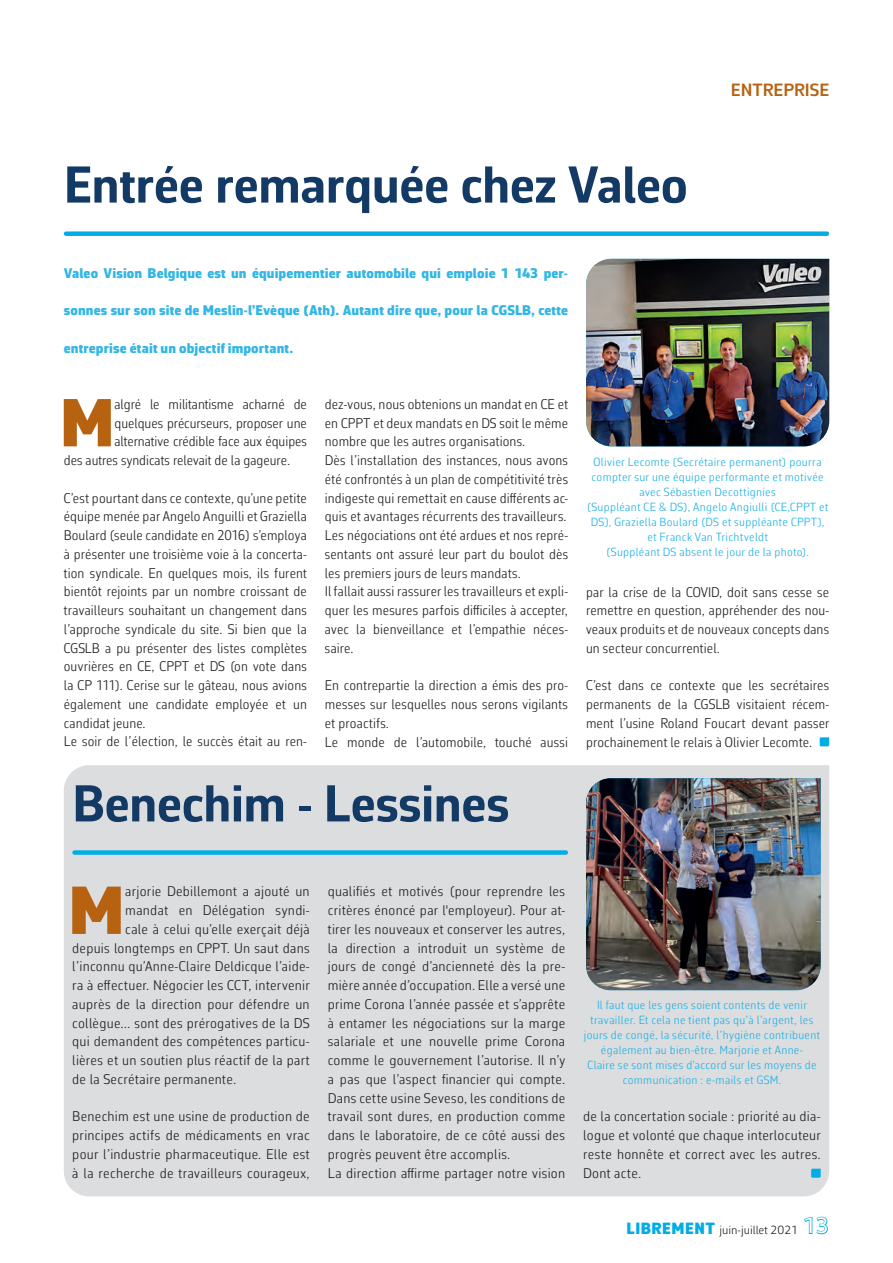
<style>
.page{position:relative;width:893px;height:1263px;background:#fff}
.page>*{position:absolute;margin:0;border:0;box-sizing:border-box;transform-origin:0 0}
.t1{font:900 68.7px "Corbeau Pro";color:#b66211}
.t2{font:700 52.5px "Corbeau Pro";letter-spacing:-.01em;color:#133a64}
.t3{font:600 18px "Corbeau Pro";color:#b66211}
.t4{font:300 14.25px/18.8px "Corbeau Con Pro";letter-spacing:.015em;color:#231f20}
.t5{font:900 14.25px "Corbeau Pro";letter-spacing:.01em;color:#33b6e5}
.t6{font:300 12px/15px "Corbeau Con Pro";letter-spacing:.03em;color:#21b2e4;text-align:center}
.t7{font:300 12px "Corbeau Pro";color:#231f20}
.s1{font-weight:900;font-size:16.5px;color:#00ade5}
.s2{font-weight:400;font-size:22.5px;color:#00ade5}
</style>
<div class="page">
<div style="left:64px;top:765px;width:765px;height:431px;background:#dcdddf"></div>
<svg style="left:820px;top:737px;width:9px;height:9px"></svg>
<svg style="left:811px;top:1169px;width:10px;height:9px"></svg>
<div style="left:66px;top:231px;width:761px;height:5px;background:#00ade5"></div>
<div style="left:75px;top:850px;width:491px;height:5px;background:#00ade5"></div>
<img style="left:586px;top:778px;width:235px;height:212px">
<img style="left:586px;top:259px;width:243px;height:187px">
<h2 class="t2" style="left:64px;top:149px;width:625px">Entrée remarquée chez Valeo</h2>
<p class="t5" style="left:64px;top:263px;width:506px">Valeo Vision Belgique est un équipementier automobile qui emploie 1 143 per-</p>
<p class="t5" style="left:64px;top:301px;width:506px">sonnes sur son site de Meslin-l’Evèque (Ath). Autant dire que, pour la CGSLB, cette</p>
<p class="t5" style="left:64px;top:338px;width:231px">entreprise était un objectif important.</p>
<p class="t3" style="left:731px;top:78px;width:100px">ENTREPRISE</p>
<h1 class="t1" style="left:60px;top:377px;width:56px">M</h1>
<p class="t4" style="left:115px;top:394px;width:194px">algré le militantisme acharné de</p>
<p class="t4" style="left:115px;top:413px;width:194px">quelques précurseurs, proposer une</p>
<p class="t4" style="left:115px;top:432px;width:194px">alternative crédible face aux équipes</p>
<p class="t4" style="left:64px;top:451px;width:228px">des autres syndicats relevait de la gageure.</p>
<p class="t4" style="left:64px;top:488px;width:245px">C’est pourtant dans ce contexte, qu’une petite équipe menée par Angelo Anguilli et Graziella Boulard (seule candidate en 2016) s’employa à présenter une troisième voie à la concerta&shy;tion syndicale. En quelques mois, ils furent bientôt rejoints par un nombre croissant de travailleurs souhaitant un changement dans l’approche syndicale du site. Si bien que la CGSLB a pu présenter des listes complètes ouvrières en CE, CPPT et DS (on vote dans la CP 111). Cerise sur le gâteau, nous avions également une candidate employée et un candidat jeune.<br>Le soir de l’élection, le succès était au ren-</p>
<p class="t4" style="left:325px;top:394px;width:245px">dez-vous, nous obtenions un mandat en CE et en CPPT et deux mandats en DS soit le même nombre que les autres organisations.<br>Dès l’installation des instances, nous avons été confrontés à un plan de compétitivité très indigeste qui remettait en cause différents ac&shy;quis et avantages récurrents des travailleurs.<br>Les négociations ont été ardues et nos repré&shy;sentants ont assuré leur part du boulot dès les premiers jours de leurs mandats.<br>Il fallait aussi rassurer les travailleurs et expli&shy;quer les mesures parfois difficiles à accepter, avec la bienveillance et l’empathie néces&shy;saire.</p>
<p class="t4" style="left:325px;top:676px;width:245px">En contrepartie la direction a émis des pro&shy;messes sur lesquelles nous serons vigilants et proactifs.<br>Le monde de l’automobile, touché aussi</p>
<h2 class="t2" style="left:72px;top:768px;width:439px">Benechim - Lessines</h2>
<p class="t6" style="left:587px;top:454px;width:243px">Olivier Lecomte (Secrétaire permanent) pourra compter sur une équipe performante et motivée avec Sébastien Decottignies<br>(Suppléant CE &amp; DS), Angelo Angiulli (CE,CPPT et DS), Graziella Boulard (DS et suppléante CPPT), et Franck Van Trichtveldt<br>(Suppléant DS absent le jour de la photo).</p>
<p class="t4" style="left:586px;top:582px;width:245px;text-align:justify">par la crise de la COVID, doit sans cesse se remettre en question, appréhender des nou&shy;veaux produits et de nouveaux concepts dans un secteur concurrentiel.</p>
<p class="t4" style="left:586px;top:676px;width:245px;text-align:justify">C’est dans ce contexte que les secrétaires permanents de la CGSLB visitaient récem&shy;ment l’usine Roland Foucart devant passer prochainement le relais à Olivier Lecomte.</p>
<h1 class="t1" style="left:68px;top:864px;width:58px">M</h1>
<p class="t4" style="left:125px;top:882px;width:186px">arjorie Debillemont a ajouté un</p>
<p class="t4" style="left:125px;top:901px;width:186px">mandat en Délégation syndi-</p>
<p class="t4" style="left:125px;top:919px;width:186px">cale à celui qu’elle exerçait déjà</p>
<p class="t4" style="left:72px;top:938px;width:239px">depuis longtemps en CPPT. Un saut dans</p>
<p class="t4" style="left:72px;top:957px;width:239px">l’inconnu qu’Anne-Claire Deldicque l’aide-</p>
<p class="t4" style="left:72px;top:976px;width:238px">ra à effectuer. Négocier les CCT, intervenir</p>
<p class="t4" style="left:72px;top:994px;width:239px">auprès de la direction pour défendre un</p>
<p class="t4" style="left:72px;top:1013px;width:239px">collègue… sont des prérogatives de la DS</p>
<p class="t4" style="left:72px;top:1032px;width:239px">qui demandent des compétences particu-</p>
<p class="t4" style="left:72px;top:1051px;width:239px">lières et un soutien plus réactif de la part</p>
<p class="t4" style="left:72px;top:1069px;width:165px">de la Secrétaire permanente.</p>
<p class="t4" style="left:72px;top:1107px;width:239px;text-align:justify">Benechim est une usine de production de principes actifs de médicaments en vrac pour l’industrie pharmaceutique. Elle est à la recherche de travailleurs courageux,</p>
<p class="t4" style="left:328px;top:882px;width:239px">qualifiés et motivés (pour reprendre les critères énoncé par l'employeur). Pour at&shy;tirer les nouveaux et conserver les autres, la direction a introduit un système de jours de congé d’ancienneté dès la pre&shy;mière année d’occupation. Elle a versé une prime Corona l’année passée et s’apprête à entamer les négociations sur la marge salariale et une nouvelle prime Corona comme le gouvernement l’autorise. Il n’y a pas que l’aspect financier qui compte.<br>Dans cette usine Seveso, les conditions de travail sont dures, en production comme dans le laboratoire, de ce côté aussi des progrès peuvent être accomplis.<br>La direction affirme partager notre vision</p>
<p class="t6" style="left:584px;top:997px;width:238px">Il faut que les gens soient contents de venir travailler. Et cela ne tient pas qu’à l’argent, les jours de congé, la sécurité, l’hygiène contribuent également au bien-être. Marjorie et Anne-<br>Claire se sont mises d’accord sur les moyens de communication : e-mails et GSM.</p>
<p class="t4" style="left:583px;top:1107px;width:239px;text-align:justify">de la concertation sociale : priorité au dia&shy;logue et volonté que chaque interlocuteur reste honnête et correct avec les autres.<br>Dont acte.</p>
<p class="t7" style="left:626px;top:1222px;width:204px"><span class="s1">LIBREMENT</span> juin-juillet 2021 <span class="s2">13</span></p>
</div>
